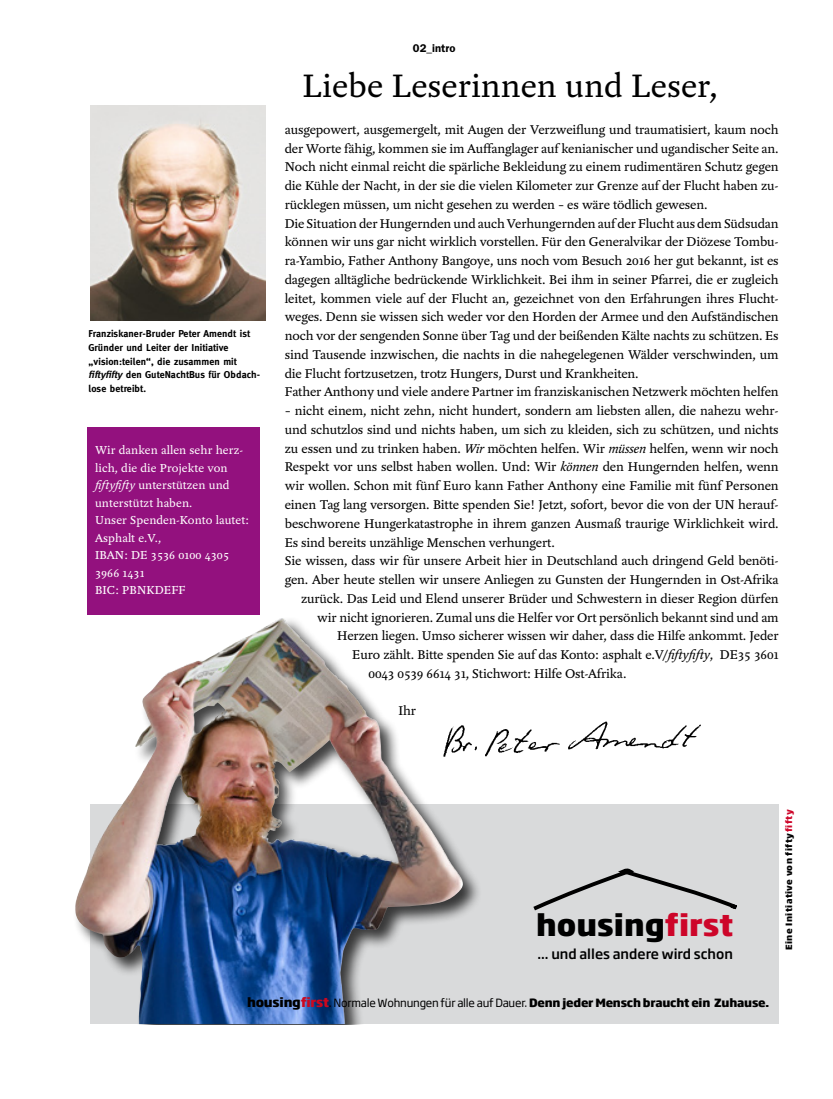
<style>
.page{position:relative;width:833px;height:1099px;background:#fff}
.page>*{position:absolute;margin:0;border:0;box-sizing:border-box;transform-origin:0 0}
.Headline_4{font:35.12px "Yoga OT";color:#000}
.t1{font:800 29.12px "Soho Gothic Std";color:#000}
.Edi{font:13.75px/18.8px "Yoga OT";letter-spacing:-.01em;color:#000;text-align:justify}
.t2{font:500 13.5px "Soho Gothic Std";color:#000}
.Kleinanzeigen_Fließt{font:12.5px/17.5px "Yoga OT";letter-spacing:.01em;color:#fff}
.t3{font:11.25px "Soho Gothic Std";letter-spacing:-.02em;color:#000}
.Rubrik_links{font:600 11.25px "Franklin Gothic";color:#000}
.Bildunterschrift{font:700 10px/13.8px "Meta";letter-spacing:.01em;color:#000}
.t4{font:800 8.5px "Soho Gothic Std";letter-spacing:.05em;color:#000}
.s1{font-style:italic}
.s2{color:#cd0529}
.s3{font-weight:800;font-size:12.5px}
.s4{font-weight:800;font-size:12.5px;color:#cd071e}
.s5{font-weight:800}
</style>
<div class="page">
<div style="left:87px;top:427px;width:173px;height:188px;background:#93117e"></div>
<div style="left:90px;top:804px;width:689px;height:220px;background:#d9dadb"></div>
<img style="left:90px;top:106px;width:176px;height:215px">
<img style="left:485px;top:721px;width:216px;height:36px">
<svg style="left:533px;top:870px;width:204px;height:41px"></svg>
<div style="left:72px;top:615px;width:410px;height:428px;background:#000;opacity:.75"></div>
<img style="left:72px;top:617px;width:393px;height:407px">
<div style="left:87px;top:1024px;width:706px;height:35px;background:#fff"></div>
<p class="Rubrik_links" style="left:413px;top:41px;width:44px">02_intro</p>
<p class="Bildunterschrift" style="left:89px;top:327px;width:163px">Franziskaner-Bruder Peter Amendt ist<br>Gründer und Leiter der Initiative</p>
<p class="Bildunterschrift" style="left:89px;top:354px;width:150px">„vision:teilen“, die zusammen mit</p>
<p class="Bildunterschrift" style="left:89px;top:368px;width:172px"><span class="s1">fiftyfifty</span> den GuteNachtBus für Obdach&shy;lose betreibt.</p>
<p class="Kleinanzeigen_Fließt" style="left:95px;top:442px;width:150px">Wir danken allen sehr herz&shy;lich, die die Projekte von <span class="s1">fiftyfifty</span> unterstützen und unterstützt haben.</p>
<p class="Kleinanzeigen_Fließt" style="left:95px;top:512px;width:155px">Unser Spenden-Konto lautet:</p>
<p class="Kleinanzeigen_Fließt" style="left:95px;top:529px;width:68px">Asphalt e.V.,</p>
<p class="Kleinanzeigen_Fließt" style="left:95px;top:547px;width:135px">IBAN: DE 3536 0100 4305</p>
<p class="Kleinanzeigen_Fließt" style="left:95px;top:564px;width:51px">3966 1431</p>
<p class="Kleinanzeigen_Fließt" style="left:95px;top:582px;width:92px">BIC: PBNKDEFF</p>
<p class="Headline_4" style="left:303px;top:67px;width:417px">Liebe Leserinnen und Leser,</p>
<p class="Edi" style="left:285px;top:120px;width:495px">ausgepowert, ausgemergelt, mit Augen der Verzweiflung und traumatisiert, kaum noch der Worte fähig, kommen sie im Auffanglager auf kenianischer und ugandischer Seite an.<br>Noch nicht einmal reicht die spärliche Bekleidung zu einem rudimentären Schutz gegen die Kühle der Nacht, in der sie die vielen Kilometer zur Grenze auf der Flucht haben zu&shy;rücklegen müssen, um nicht gesehen zu werden – es wäre tödlich gewesen.</p>
<p class="Edi" style="left:285px;top:214px;width:495px">Die Situation der Hungernden und auch Verhungernden auf der Flucht aus dem Südsudan können wir uns gar nicht wirklich vorstellen. Für den Generalvikar der Diözese Tombu&shy;ra-Yambio, Father Anthony Bangoye, uns noch vom Besuch 2016 her gut bekannt, ist es dagegen alltägliche bedrückende Wirklichkeit. Bei ihm in seiner Pfarrei, die er zugleich leitet, kommen viele auf der Flucht an, gezeichnet von den Erfahrungen ihres Flucht&shy;weges. Denn sie wissen sich weder vor den Horden der Armee und den Aufständischen noch vor der sengenden Sonne über Tag und der beißenden Kälte nachts zu schützen. Es sind Tausende inzwischen, die nachts in die nahegelegenen Wälder verschwinden, um die Flucht fortzusetzen, trotz Hungers, Durst und Krankheiten.</p>
<p class="Edi" style="left:285px;top:383px;width:495px">Father Anthony und viele andere Partner im franziskanischen Netzwerk möchten helfen</p>
<p class="Edi" style="left:285px;top:401px;width:495px">– nicht einem, nicht zehn, nicht hundert, sondern am liebsten allen, die nahezu wehr&shy;und schutzlos sind und nichts haben, um sich zu kleiden, sich zu schützen, und nichts zu essen und zu trinken haben. <span class="s1">Wir</span> möchten helfen. Wir <span class="s1">müssen</span> helfen, wenn wir noch Respekt vor uns selbst haben wollen. Und: Wir <span class="s1">können</span> den Hungernden helfen, wenn wir wollen. Schon mit fünf Euro kann Father Anthony eine Familie mit fünf Personen einen Tag lang versorgen. Bitte spenden Sie! Jetzt, sofort, bevor die von der UN herauf&shy;beschworene Hungerkatastrophe in ihrem ganzen Ausmaß traurige Wirklichkeit wird.<br>Es sind bereits unzählige Menschen verhungert.</p>
<p class="Edi" style="left:285px;top:551px;width:495px">Sie wissen, dass wir für unsere Arbeit hier in Deutschland auch dringend Geld benöti-</p>
<p class="Edi" style="left:285px;top:570px;width:495px">gen. Aber heute stellen wir unsere Anliegen zu Gunsten der Hungernden in Ost-Afrika</p>
<p class="Edi" style="left:301px;top:589px;width:479px">zurück. Das Leid und Elend unserer Brüder und Schwestern in dieser Region dürfen</p>
<p class="Edi" style="left:317px;top:608px;width:463px">wir nicht ignorieren. Zumal uns die Helfer vor Ort persönlich bekannt sind und am</p>
<p class="Edi" style="left:337px;top:626px;width:443px">Herzen liegen. Umso sicherer wissen wir daher, dass die Hilfe ankommt. Jeder</p>
<p class="Edi" style="left:352px;top:645px;width:428px">Euro zählt. Bitte spenden Sie auf das Konto: asphalt e.V/<span class="s1">fiftyfifty</span>, DE35 3601</p>
<p class="Edi" style="left:368px;top:664px;width:259px">0043 0539 6614 31, Stichwort: Hilfe Ost-Afrika.</p>
<p class="Edi" style="left:398px;top:701px;width:19px">Ihr</p>
<p class="t1" style="left:536px;top:906px;width:199px">housing<span class="s2">first</span></p>
<p class="t2" style="left:537px;top:945px;width:197px">... und alles andere wird schon</p>
<p class="t3" style="left:247px;top:995px;width:523px"><span class="s3">housing</span><span class="s4">first</span>. Normale Wohnungen für alle auf Dauer. <span class="s5">Denn jeder Mensch braucht ein Zuhause.</span></p>
<p class="t4" style="left:783px;top:950px;width:142px;rotate:-90deg">Eine Initiative von fifty<span class="s2">fifty</span></p>
</div>
